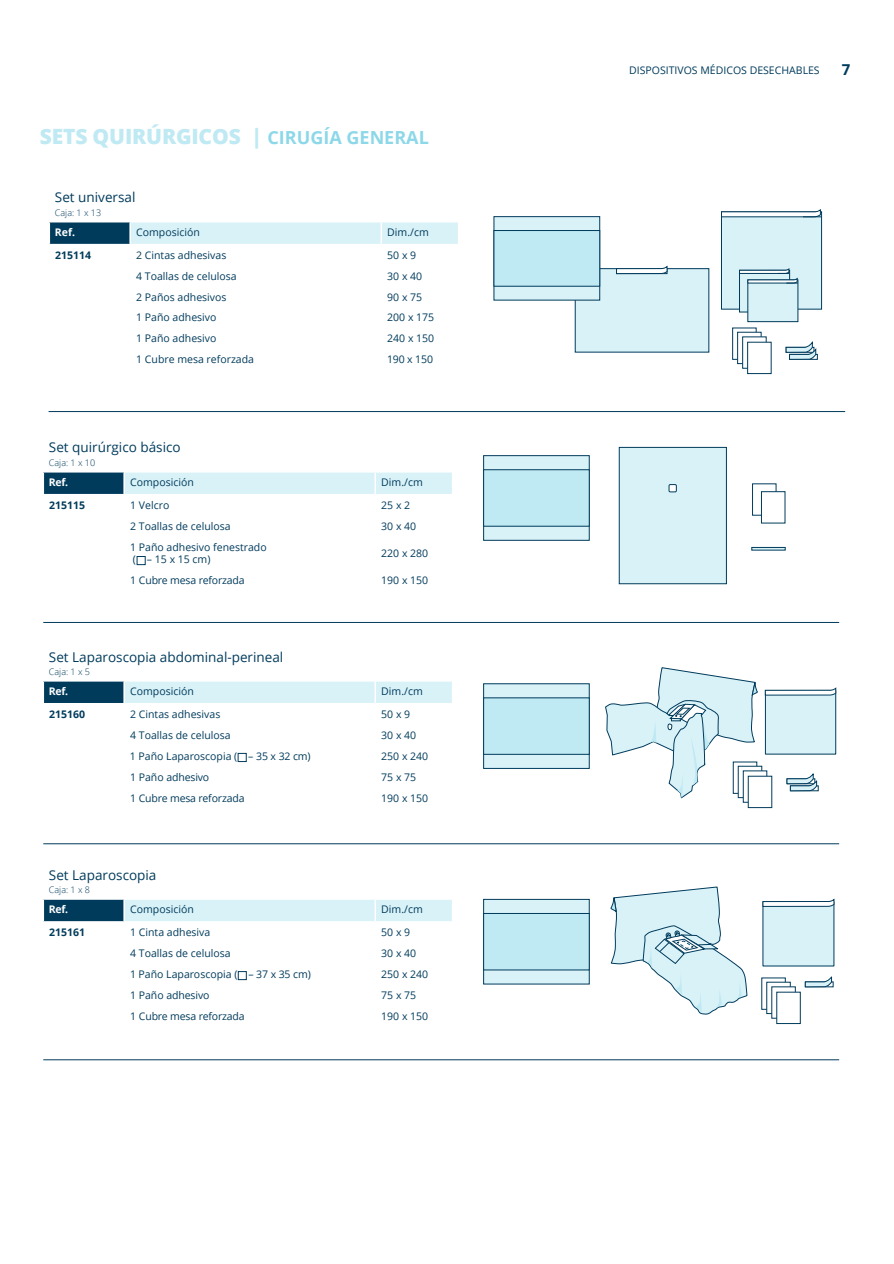
<style>
.page{position:relative;width:894px;height:1264px;background:#fff}
.page>*{position:absolute;margin:0;border:0;box-sizing:border-box;transform-origin:0 0}
.t1{font:800 21px "Open Sans";letter-spacing:-.005em;color:#bfe9f3}
.t2{font:700 15px "Open Sans";color:#003b5c}
.t3{font:13.5px "Open Sans";color:#003b5c}
.t4{font:10.5px/12.6px "Open Sans";color:#003b5c}
.t5{font:700 10.5px "Open Sans";color:#003b5c}
.t6{font:700 10.5px "Open Sans";letter-spacing:-.03em;color:#fff}
.t7{font:300 9px "Open Sans";color:#003b5c}
.s1{font-weight:700;font-size:18px;color:#8cd8e9}
</style>
<div class="page">
<div style="left:483px;top:683px;width:106px;height:85px;background:#d9f2f8"></div>
<div style="left:483px;top:697px;width:106px;height:57px;background:#bfe9f3"></div>
<div style="left:43px;top:680px;width:81px;height:23px;background:#003b5c"></div>
<hr style="left:43px;top:680px;width:81px;height:1px;background:#fff">
<svg style="left:43px;top:681px;width:1px;height:22px"></svg>
<svg style="left:123px;top:681px;width:329px;height:82px"></svg>
<hr style="left:43px;top:843px;width:795px;height:1px;background:#003b5c">
<div style="left:238px;top:753px;width:8px;height:8px;border:1px solid #003b5c"></div>
<div style="left:765px;top:690px;width:70px;height:64px;background:#d9f2f8;border:1px solid #003b5c"></div>
<svg style="left:764px;top:688px;width:71px;height:7px"></svg>
<svg style="left:605px;top:667px;width:152px;height:131px"></svg>
<div style="left:789px;top:785px;width:29px;height:6px;border:1px solid #003b5c"></div>
<svg style="left:786px;top:773px;width:30px;height:18px"></svg>
<div style="left:742px;top:770px;width:24px;height:32px;background:#fff;border:1px solid #003b5c"></div>
<div style="left:747px;top:776px;width:24px;height:31px;background:#fff"></div>
<div style="left:483px;top:455px;width:106px;height:85px;background:#d9f2f8;border:1px solid #003b5c"></div>
<div style="left:483px;top:469px;width:106px;height:57px;background:#bfe9f3;border:1px solid #003b5c"></div>
<div style="left:43px;top:472px;width:81px;height:22px;background:#003b5c"></div>
<svg style="left:43px;top:472px;width:1px;height:22px"></svg>
<div style="left:123px;top:472px;width:329px;height:22px;background:#d9f2f8"></div>
<hr style="left:43px;top:622px;width:795px;height:1px;background:#003b5c">
<div style="left:137px;top:556px;width:8px;height:8px;border:1px solid #003b5c"></div>
<div style="left:751px;top:547px;width:34px;height:3px;background:#d9f2f8;border:1px solid #003b5c"></div>
<div style="left:618px;top:447px;width:108px;height:137px;background:#d9f2f8;border:1px solid #003b5c"></div>
<div style="left:668px;top:484px;width:8px;height:8px;background:#fff;border:1px solid #003b5c"></div>
<div style="left:752px;top:483px;width:24px;height:32px;background:#fff;border:1px solid #003b5c"></div>
<div style="left:761px;top:491px;width:23px;height:32px;background:#fff;border:1px solid #003b5c"></div>
<div style="left:49px;top:222px;width:81px;height:22px;background:#003b5c"></div>
<div style="left:721px;top:211px;width:100px;height:98px;background:#d9f2f8;border:1px solid #003b5c"></div>
<svg style="left:721px;top:210px;width:100px;height:7px"></svg>
<div style="left:575px;top:268px;width:133px;height:84px;background:#d9f2f8"></div>
<svg style="left:616px;top:266px;width:51px;height:8px"></svg>
<div style="left:739px;top:270px;width:50px;height:42px;background:#d9f2f8;border:1px solid #003b5c"></div>
<div style="left:747px;top:280px;width:50px;height:42px;background:#d9f2f8;border:1px solid #003b5c"></div>
<svg style="left:739px;top:269px;width:58px;height:15px"></svg>
<div style="left:493px;top:216px;width:106px;height:84px;background:#d9f2f8;border:1px solid #003b5c"></div>
<div style="left:493px;top:230px;width:106px;height:56px;background:#bfe9f3;border:1px solid #003b5c"></div>
<div style="left:732px;top:328px;width:24px;height:31px;background:#fff;border:1px solid #003b5c"></div>
<div style="left:737px;top:332px;width:24px;height:32px;background:#fff;border:1px solid #003b5c"></div>
<div style="left:742px;top:336px;width:24px;height:32px;background:#fff;border:1px solid #003b5c"></div>
<div style="left:747px;top:342px;width:24px;height:32px;background:#fff;border:1px solid #003b5c"></div>
<svg style="left:49px;top:222px;width:1px;height:22px"></svg>
<div style="left:129px;top:222px;width:329px;height:22px;background:#d9f2f8"></div>
<hr style="left:49px;top:411px;width:795px;height:1px;background:#003b5c">
<div style="left:789px;top:354px;width:28px;height:5px;border:1px solid #003b5c"></div>
<svg style="left:785px;top:342px;width:30px;height:18px"></svg>
<div style="left:483px;top:899px;width:106px;height:85px;background:#d9f2f8;border:1px solid #003b5c"></div>
<div style="left:483px;top:913px;width:106px;height:57px;background:#bfe9f3;border:1px solid #003b5c"></div>
<div style="left:43px;top:898px;width:81px;height:23px;background:#003b5c"></div>
<hr style="left:43px;top:898px;width:81px;height:1px;background:#fff">
<svg style="left:43px;top:899px;width:1px;height:23px"></svg>
<svg style="left:123px;top:899px;width:329px;height:82px"></svg>
<hr style="left:43px;top:1059px;width:795px;height:1px;background:#003b5c">
<div style="left:238px;top:971px;width:8px;height:8px;border:1px solid #003b5c"></div>
<svg style="left:610px;top:886px;width:137px;height:128px"></svg>
<div style="left:762px;top:901px;width:71px;height:65px;background:#d9f2f8"></div>
<svg style="left:762px;top:899px;width:72px;height:7px"></svg>
<div style="left:804px;top:981px;width:29px;height:5px;border:1px solid #003b5c"></div>
<svg style="left:804px;top:977px;width:27px;height:10px"></svg>
<div style="left:761px;top:977px;width:24px;height:32px;background:linear-gradient(to right,#fff,#fff)"></div>
<div style="left:766px;top:981px;width:24px;height:32px;background:linear-gradient(to right,#fff,#fff)"></div>
<div style="left:771px;top:986px;width:24px;height:32px;background:linear-gradient(to right,#fff,#fff)"></div>
<div style="left:776px;top:991px;width:24px;height:32px;background:#fff"></div>
<h1 class="t1" style="left:40px;top:128px;width:390px">SETS QUIRÚRGICOS | <span class="s1">CIRUGÍA GENERAL</span></h1>
<p class="t3" style="left:55px;top:192px;width:82px">Set universal</p>
<p class="t7" style="left:55px;top:209px;width:48px">Caja: 1 x 13</p>
<p class="t6" style="left:55px;top:228px;width:22px">Ref.</p>
<p class="t4" style="left:136px;top:227px;width:65px">Composición</p>
<p class="t4" style="left:387px;top:227px;width:43px">Dim./cm</p>
<p class="t5" style="left:55px;top:251px;width:37px">215114</p>
<p class="t4" style="left:136px;top:250px;width:92px">2 Cintas adhesivas</p>
<p class="t4" style="left:387px;top:250px;width:30px">50x9</p>
<p class="t4" style="left:136px;top:271px;width:102px">4 Toallas de celulosa</p>
<p class="t4" style="left:387px;top:271px;width:36px">30 x 40</p>
<p class="t4" style="left:136px;top:291px;width:92px">2 Paños adhesivos</p>
<p class="t4" style="left:387px;top:291px;width:36px">90 x 75</p>
<p class="t4" style="left:136px;top:312px;width:82px">1 Paño adhesivo</p>
<p class="t4" style="left:387px;top:312px;width:48px">200 x 175</p>
<p class="t4" style="left:136px;top:333px;width:82px">1 Paño adhesivo</p>
<p class="t4" style="left:387px;top:333px;width:48px">240 x 150</p>
<p class="t4" style="left:136px;top:354px;width:119px">1 Cubre mesa reforzada</p>
<p class="t4" style="left:387px;top:354px;width:47px">190 x 150</p>
<p class="t3" style="left:49px;top:442px;width:133px">Set quirúrgico básico</p>
<p class="t7" style="left:49px;top:459px;width:48px">Caja: 1 x 10</p>
<p class="t6" style="left:49px;top:478px;width:21px">Ref.</p>
<p class="t4" style="left:130px;top:477px;width:65px">Composición</p>
<p class="t4" style="left:381px;top:477px;width:43px">Dim./cm</p>
<p class="t5" style="left:49px;top:501px;width:37px">215115</p>
<p class="t4" style="left:130px;top:500px;width:41px">1 Velcro</p>
<p class="t4" style="left:381px;top:500px;width:30px">25x2</p>
<p class="t4" style="left:130px;top:521px;width:102px">2 Toallas de celulosa</p>
<p class="t4" style="left:381px;top:521px;width:36px">30 x 40</p>
<p class="t4" style="left:130px;top:541px;width:138px">1 Paño adhesivo fenestrado ( –15x15cm)</p>
<p class="t4" style="left:381px;top:548px;width:48px">220 x 280</p>
<p class="t4" style="left:130px;top:575px;width:116px">1 Cubre mesa reforzada</p>
<p class="t4" style="left:381px;top:575px;width:48px">190 x 150</p>
<p class="t3" style="left:49px;top:651px;width:236px">Set Laparoscopia abdominal-perineal</p>
<p class="t7" style="left:49px;top:668px;width:43px">Caja: 1 x 5</p>
<p class="t6" style="left:49px;top:687px;width:21px">Ref.</p>
<p class="t4" style="left:130px;top:685px;width:65px">Composición</p>
<p class="t4" style="left:381px;top:685px;width:43px">Dim./cm</p>
<p class="t5" style="left:49px;top:710px;width:37px">215160</p>
<p class="t4" style="left:130px;top:709px;width:92px">2 Cintas adhesivas</p>
<p class="t4" style="left:381px;top:709px;width:30px">50x9</p>
<p class="t4" style="left:130px;top:729px;width:102px">4 Toallas de celulosa</p>
<p class="t4" style="left:381px;top:729px;width:36px">30 x 40</p>
<p class="t4" style="left:130px;top:751px;width:182px">1 Paño Laparoscopia ( – 35 x 32 cm)</p>
<p class="t4" style="left:381px;top:750px;width:48px">250 x 240</p>
<p class="t4" style="left:130px;top:772px;width:81px">1 Paño adhesivo</p>
<p class="t4" style="left:381px;top:772px;width:36px">75 x 75</p>
<p class="t4" style="left:130px;top:792px;width:116px">1 Cubre mesa reforzada</p>
<p class="t4" style="left:381px;top:792px;width:48px">190 x 150</p>
<p class="t3" style="left:49px;top:869px;width:109px">Set Laparoscopia</p>
<p class="t7" style="left:49px;top:886px;width:43px">Caja: 1 x 8</p>
<p class="t6" style="left:49px;top:905px;width:21px">Ref.</p>
<p class="t4" style="left:130px;top:903px;width:65px">Composición</p>
<p class="t4" style="left:381px;top:903px;width:43px">Dim./cm</p>
<p class="t5" style="left:49px;top:928px;width:37px">215161</p>
<p class="t4" style="left:130px;top:927px;width:82px">1 Cinta adhesiva</p>
<p class="t4" style="left:381px;top:927px;width:30px">50x9</p>
<p class="t4" style="left:130px;top:948px;width:102px">4 Toallas de celulosa</p>
<p class="t4" style="left:381px;top:948px;width:36px">30 x 40</p>
<p class="t4" style="left:130px;top:969px;width:182px">1 Paño Laparoscopia ( – 37 x 35 cm)</p>
<p class="t4" style="left:381px;top:969px;width:48px">250 x 240</p>
<p class="t4" style="left:130px;top:990px;width:81px">1 Paño adhesivo</p>
<p class="t4" style="left:381px;top:990px;width:36px">75 x 75</p>
<p class="t4" style="left:130px;top:1010px;width:116px">1 Cubre mesa reforzada</p>
<p class="t4" style="left:381px;top:1010px;width:48px">190 x 150</p>
<p class="t4" style="left:629px;top:65px;width:192px">DISPOSITIVOS MÉDICOS DESECHABLES</p>
<h2 class="t2" style="left:841px;top:64px;width:10px">7</h2>
</div>
